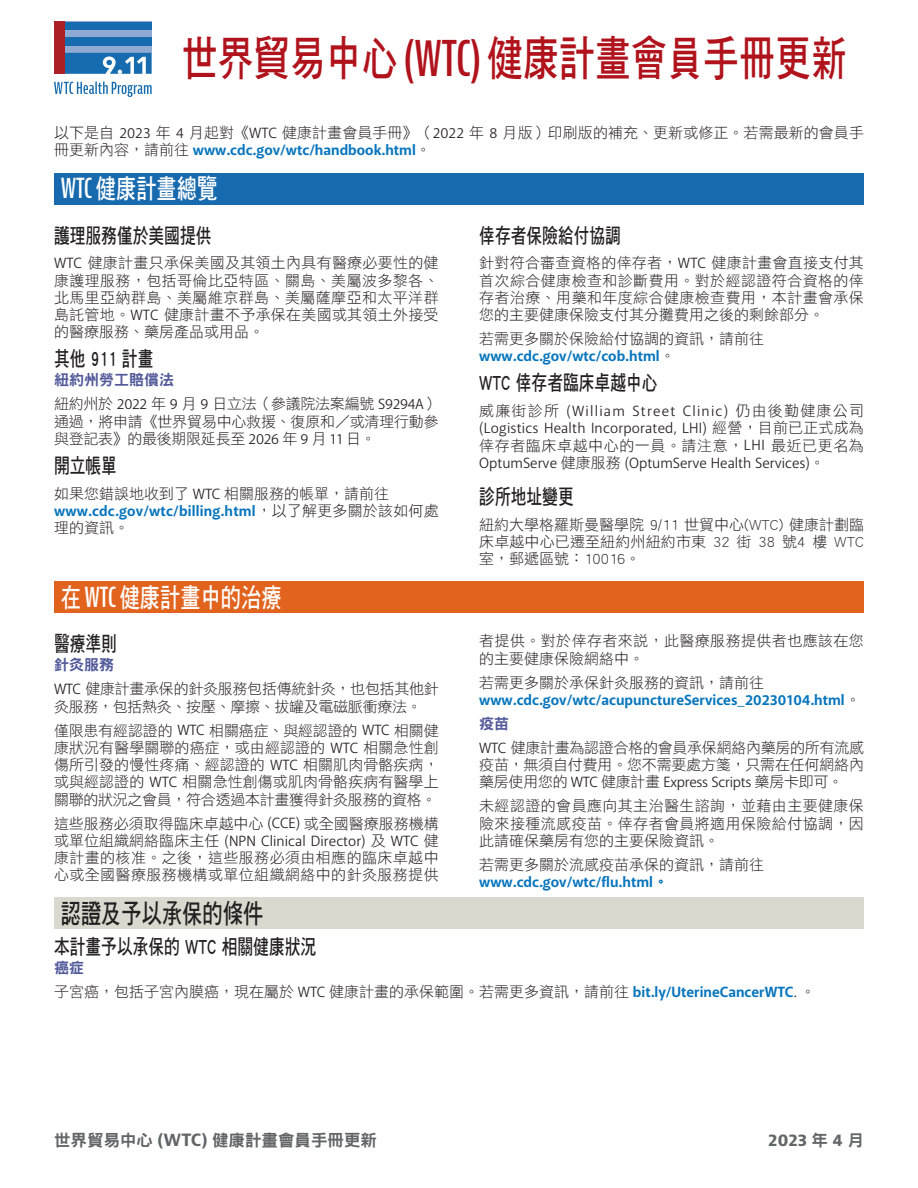
<style>
.page{position:relative;width:918px;height:1188px;background:#fff}
.page>*{position:absolute;margin:0;border:0;box-sizing:border-box;transform-origin:0 0}
.Heading_1{font:48px "DF Hei Std W7";color:#b0131c;scale:.75 1}
.Ribbon_Heading_1_Ora{font:27px "DF Hei Std W7";color:#fff;scale:.75 1}
.Ribbon_Heading_1_Gra{font:27px "DF Hei Std W7";color:#231f20;scale:.75 1}
.Ribbon_Heading_1_Blu{font:27px "DF Hei Std W7";color:#fff;scale:.75 1}
.Heading_3{font:21px "DF Hei Std W7";color:#231f20;scale:.75 1}
.Body{font:21px "DF Hei Std W7";color:#231f20;scale:.75 1}
.t1{font:16.5px "DF Hei Std W9";color:#626668}
.t2{font:700 16.5px "Bernina Sans";color:#626668}
.Body-2{font:15px/17.2px "DF Hei Std W3";color:#231f20;text-align:justify}
.Body-3{font:700 15px/17px "Akagi Pro";color:#0775bd}
.Body-4{font:15px/17.2px "Akagi Pro";color:#231f20;text-align:justify}
.Body-5{font:15px/17.2px "DF Hei Std W3";letter-spacing:-.02em;color:#231f20}
.Body-6{font:15px/17.2px "DF Hei Std W3";letter-spacing:.025em;color:#231f20}
.sub_header{font:15px "DF Hei Std W9";color:#535a9a}
.s1{font-family:"Bernina Sans";font-weight:600;font-stretch:extra-condensed}
.s2{font-family:"Akagi Pro"}
.s3{font-family:"Akagi Pro";font-weight:700;color:#0775bd}
.s4{font-family:"DF Hei Std W3";font-weight:400;color:#231f20}
.s5{font-family:"DF Hei Std W3"}
.s6{font-family:"DF Hei Std W9";font-weight:400}
.s7{font-family:"Bernina Sans";font-weight:700}
</style>
<div class="page">
<svg style="left:54px;top:82px;width:98px;height:15px"></svg>
<div style="left:64px;top:30px;width:88px;height:7px;background:#90abd3"></div>
<div style="left:64px;top:45px;width:88px;height:8px;background:#90abd3"></div>
<div style="left:64px;top:37px;width:88px;height:8px;background:#166caf"></div>
<div style="left:64px;top:22px;width:88px;height:8px;background:#166caf"></div>
<div style="left:54px;top:22px;width:10px;height:52px;background:#ab2127"></div>
<svg style="left:64px;top:53px;width:88px;height:21px;background:#3f84bb"></svg>
<div style="left:54px;top:173px;width:810px;height:31px;background:#186aae"></div>
<div style="left:54px;top:581px;width:810px;height:32px;background:#e1631e"></div>
<div style="left:54px;top:897px;width:810px;height:32px;background:#d9d9cf"></div>
<h1 class="Heading_1" style="left:182px;top:32px;width:889px">世界貿易中心 <span class="s1">(WTC)</span> 健康計畫會員手冊更新</h1>
<p class="Body-2" style="left:54px;top:124px;width:812px">以下是自 <span class="s2">2023</span> 年 <span class="s2">4</span> 月起對《<span class="s2">WTC</span> 健康計畫會員手冊》（<span class="s2">2022</span> 年 <span class="s2">8</span> 月版）印刷版的補充、更新或修正。若需最新的會員手冊更新內容，請前往 <span class="s3">www.cdc.gov/wtc/handbook.html</span>。</p>
<h2 class="Ribbon_Heading_1_Blu" style="left:61px;top:174px;width:210px"><span class="s1">WTC</span> 健康計畫總覽</h2>
<h3 class="Heading_3" style="left:54px;top:224px;width:211px">護理服務僅於美國提供</h3>
<p class="Body-2" style="left:54px;top:254px;width:386px"><span class="s2">WTC</span> 健康計畫只承保美國及其領土內具有醫療必要性的健康護理服務，包括哥倫比亞特區、關島、美屬波多黎各、北馬里亞納群島、美屬維京群島、美屬薩摩亞和太平洋群島託管地。<span class="s2">WTC</span> 健康計畫不予承保在美國或其領土外接受的醫療服務、藥房產品或用品。</p>
<h3 class="Heading_3" style="left:54px;top:348px;width:134px">其他 911 計畫</h3>
<p class="sub_header" style="left:54px;top:372px;width:121px">紐約州勞工賠償法</p>
<p class="Body-2" style="left:54px;top:395px;width:386px">紐約州於 <span class="s2">2022</span> 年 <span class="s2">9</span> 月 <span class="s2">9</span> 日立法（參議院法案編號 <span class="s2">S9294A</span>）通過，將申請《世界貿易中心救援、復原和／或清理行動參與登記表》的最後期限延長至 <span class="s2">2026</span> 年 <span class="s2">9</span> 月 <span class="s2">11</span> 日。</p>
<h3 class="Heading_3" style="left:54px;top:454px;width:85px">開立帳單</h3>
<p class="Body-2" style="left:54px;top:485px;width:386px;text-align:left">如果您錯誤地收到了 <span class="s2">WTC</span> 相關服務的帳單，請前往<span class="s3">www.cdc.gov/wtc/billing.html</span>，以了解更多關於該如何處理的資訊。</p>
<p class="Body" style="left:479px;top:224px;width:190px">倖存者保險給付協調</p>
<p class="Body-2" style="left:479px;top:254px;width:386px">針對符合審查資格的倖存者，<span class="s2">WTC</span> 健康計畫會直接支付其首次綜合健康檢查和診斷費用。對於經認證符合資格的倖存者治療、用藥和年度綜合健康檢查費用，本計畫會承保您的主要健康保險支付其分攤費用之後的剩餘部分。</p>
<p class="Body-3" style="left:479px;top:331px;width:286px"><span class="s4">若需更多關於保險給付協調的資訊，請前往</span>www.cdc.gov/wtc/cob.html<span class="s4">。</span></p>
<h3 class="Heading_3" style="left:479px;top:372px;width:239px">WTC 倖存者臨床卓越中心</h3>
<p class="Body-4" style="left:479px;top:402px;width:386px"><span class="s5">威廉街診所</span> (William Street Clinic) <span class="s5">仍由後勤健康公司</span>(Logistics Health Incorporated, LHI) <span class="s5">經營，目前已正式成為倖存者臨床卓越中心的一員。請注意，</span>LHI <span class="s5">最近已更名為</span>OptumServe <span class="s5">健康服務</span> (OptumServe Health Services)<span class="s5">。</span></p>
<h3 class="Heading_3" style="left:479px;top:485px;width:127px">診所地址變更</h3>
<p class="Body-2" style="left:479px;top:515px;width:386px">紐約大學格羅斯曼醫學院 9/11 世貿中心(WTC) 健康計劃臨床卓越中心已遷至紐約州紐約市東 32 街 38 號4 樓 WTC室，郵遞區號：10016。</p>
<h2 class="Ribbon_Heading_1_Ora" style="left:61px;top:583px;width:296px">在 <span class="s1">WTC</span> 健康計畫中的治療</h2>
<h3 class="Heading_3" style="left:54px;top:633px;width:85px">醫療準則</h3>
<p class="sub_header" style="left:54px;top:657px;width:61px">針灸服務</p>
<p class="Body-5" style="left:54px;top:680px;width:386px"><span class="s2">WTC</span> 健康計畫承保的針灸服務包括傳統針灸，也包括其他針灸服務，包括熱灸、按壓、摩擦、拔罐及電磁脈衝療法。</p>
<p class="Body-2" style="left:54px;top:721px;width:386px">僅限患有經認證的 <span class="s2">WTC</span> 相關癌症、與經認證的 <span class="s2">WTC</span> 相關健康狀況有醫學關聯的癌症，或由經認證的 <span class="s2">WTC</span> 相關急性創傷所引發的慢性疼痛、經認證的 <span class="s2">WTC</span> 相關肌肉骨骼疾病，或與經認證的 <span class="s2">WTC</span> 相關急性創傷或肌肉骨骼疾病有醫學上關聯的狀況之會員，符合透過本計畫獲得針灸服務的資格。</p>
<p class="Body-2" style="left:54px;top:814px;width:386px">這些服務必須取得臨床卓越中心 <span class="s2">(CCE)</span> 或全國醫療服務機構或單位組織網絡臨床主任 <span class="s2">(NPN Clinical Director)</span> 及 <span class="s2">WTC</span> 健康計畫的核准。之後，這些服務必須由相應的臨床卓越中心或全國醫療服務機構或單位組織網絡中的針灸服務提供</p>
<p class="Body-6" style="left:479px;top:632px;width:386px">者提供。對於倖存者來說，此醫療服務提供者也應該在您的主要健康保險網絡中。</p>
<p class="Body-3" style="left:479px;top:674px;width:383px"><span class="s4">若需更多關於承保針灸服務的資訊，請前往</span>www.cdc.gov/wtc/acupunctureServices_20230104.html<span class="s4">。</span></p>
<p class="sub_header" style="left:479px;top:715px;width:31px">疫苗</p>
<p class="Body-2" style="left:479px;top:739px;width:386px"><span class="s2">WTC</span> 健康計畫為認證合格的會員承保網絡內藥房的所有流感疫苗，無須自付費用。您不需要處方箋，只需在任何網絡內藥房使用您的 <span class="s2">WTC</span> 健康計畫 <span class="s2">Express Scripts</span> 藥房卡即可。</p>
<p class="Body-2" style="left:479px;top:797px;width:386px">未經認證的會員應向其主治醫生諮詢，並藉由主要健康保險來接種流感疫苗。倖存者會員將適用保險給付協調，因此請確保藥房有您的主要保險資訊。</p>
<p class="Body-3" style="left:479px;top:857px;width:286px"><span class="s4">若需更多關於流感疫苗承保的資訊，請前往</span>www.cdc.gov/wtc/flu.html<span class="s6">。</span></p>
<h2 class="Ribbon_Heading_1_Gra" style="left:61px;top:899px;width:271px">認證及予以承保的條件</h2>
<h3 class="Heading_3" style="left:54px;top:935px;width:351px">本計畫予以承保的 WTC 相關健康狀況</h3>
<p class="sub_header" style="left:54px;top:960px;width:31px">癌症</p>
<p class="Body-2" style="left:54px;top:983px;width:763px">子宮癌，包括子宮內膜癌，現在屬於 <span class="s2">WTC</span> 健康計畫的承保範圍。若需更多資訊，請前往 <span class="s3">bit.ly/UterineCancerWTC</span><span class="s2">.</span> 。</p>
<p class="t1" style="left:54px;top:1131px;width:325px">世界貿易中心 <span class="s7">(WTC)</span> 健康計畫會員手冊更新</p>
<p class="t2" style="left:768px;top:1130px;width:97px">2023 <span class="s6">年</span> 4 <span class="s6">月</span></p>
</div>
